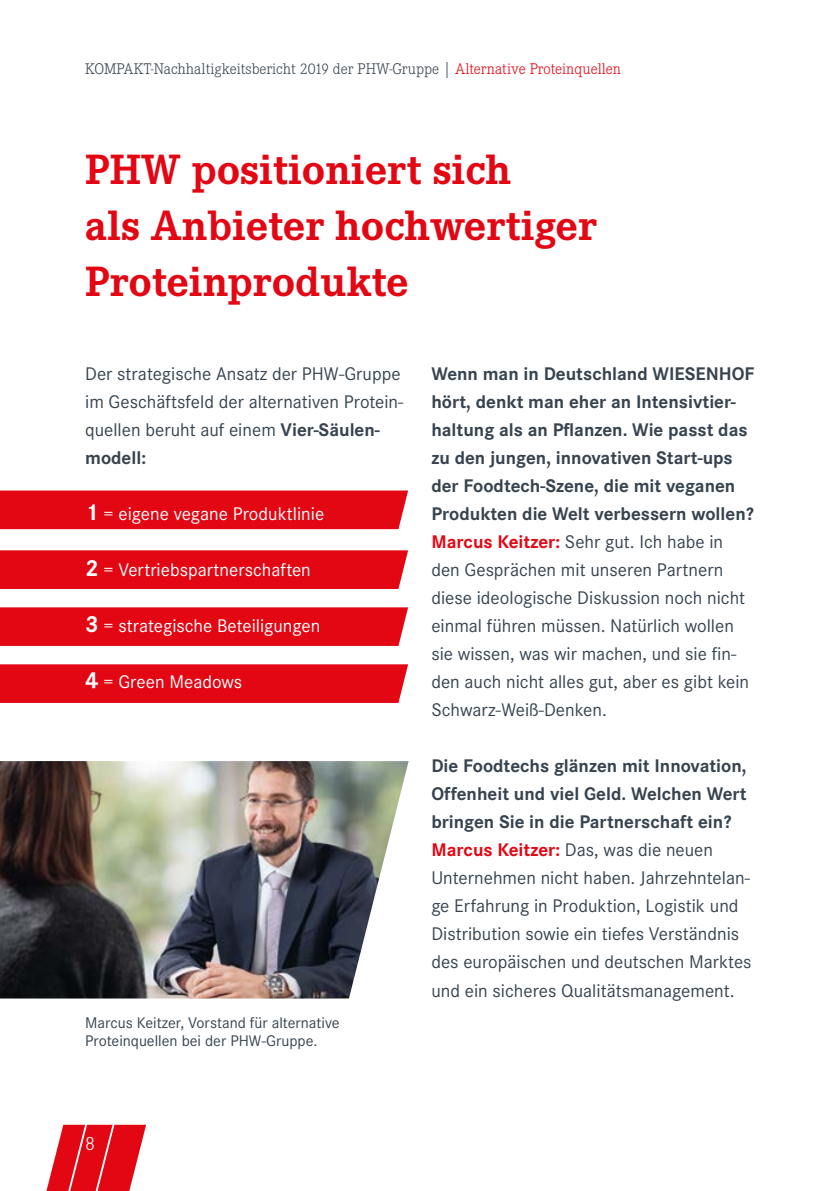
<style>
.page{position:relative;width:840px;height:1191px;background:#fff}
.page>*{position:absolute;margin:0;border:0;box-sizing:border-box;transform-origin:0 0}
.t1{font:700 44px/56px "Corporate E";color:#e30613}
.t2{font:300 20px "Corporate E";color:#fff}
.t3{font:19px/28px "Corporate S";color:#374450}
.t4{font:19px "Corporate S";color:#fff}
.t5{font:300 16px "Corporate E";color:#374450}
.t6{font:16px/18px "Corporate S";color:#374450}
.s1{color:#e30613}
.s2{font-weight:700}
.s3{font-weight:700;color:#e30613}
.s4{font-weight:700;font-size:24px}
</style>
<div class="page">
<img style="left:0;top:761px;width:408px;height:237px">
<svg style="left:46px;top:1124px;width:100px;height:67px"></svg>
<div style="left:0;top:490px;width:408px;height:39px;background:#e30613"></div>
<div style="left:0;top:550px;width:408px;height:39px;background:#e30613"></div>
<div style="left:0;top:607px;width:408px;height:39px;background:#e30613"></div>
<div style="left:0;top:664px;width:408px;height:39px;background:#e30613"></div>
<p class="t5" style="left:85px;top:61px;width:537px">KOMPAKT-Nachhaltigkeitsbericht 2019 der PHW-Gruppe | <span class="s1">Alternative Proteinquellen</span></p>
<h1 class="t1" style="left:85px;top:142px;width:512px">PHW positioniert sich<br>als Anbieter hochwertiger<br>Proteinprodukte</h1>
<p class="t3" style="left:85px;top:360px;width:319px">Der strategische Ansatz der PHW-Gruppe im Geschäftsfeld der alternativen Protein&shy;quellen beruht auf einem <span class="s2">Vier-Säulen&shy;modell:</span></p>
<p class="t3" style="left:431px;top:360px;width:324px"><span class="s2">Wenn man in Deutschland WIESENHOF hört, denkt man eher an Intensivtier&shy;haltung als an Pflanzen. Wie passt das zu den jungen, innovativen Start-ups der Foodtech-Szene, die mit veganen Produkten die Welt verbessern wollen?<br></span><span class="s3">Marcus Keitzer:</span> Sehr gut. Ich habe in den Gesprächen mit unseren Partnern diese ideologische Diskussion noch nicht einmal führen müssen. Natürlich wollen sie wissen, was wir machen, und sie fin&shy;den auch nicht alles gut, aber es gibt kein Schwarz-Weiß-Denken.</p>
<p class="t4" style="left:85px;top:503px;width:240px"><span class="s4">1</span> = eigene vegane Produktlinie</p>
<p class="t4" style="left:85px;top:559px;width:227px"><span class="s4">2</span> = Vertriebspartnerschaften</p>
<p class="t4" style="left:85px;top:615px;width:236px"><span class="s4">3</span> = strategische Beteiligungen</p>
<p class="t4" style="left:85px;top:671px;width:159px"><span class="s4">4</span> = Green Meadows</p>
<p class="t6" style="left:85px;top:1013px;width:256px">Marcus Keitzer, Vorstand für alternative<br>Proteinquellen bei der PHW-Gruppe.</p>
<p class="t2" style="left:85px;top:1132px;width:11px">8</p>
<p class="t3" style="left:431px;top:752px;width:321px"><span class="s2">Die Foodtechs glänzen mit Innovation, Offenheit und viel Geld. Welchen Wert bringen Sie in die Partnerschaft ein?<br></span><span class="s3">Marcus Keitzer:</span> Das, was die neuen Unternehmen nicht haben. Jahrzehntelan&shy;ge Erfahrung in Produktion, Logistik und Distribution sowie ein tiefes Verständnis des europäischen und deutschen Marktes und ein sicheres Qualitätsmanagement.</p>
</div>
